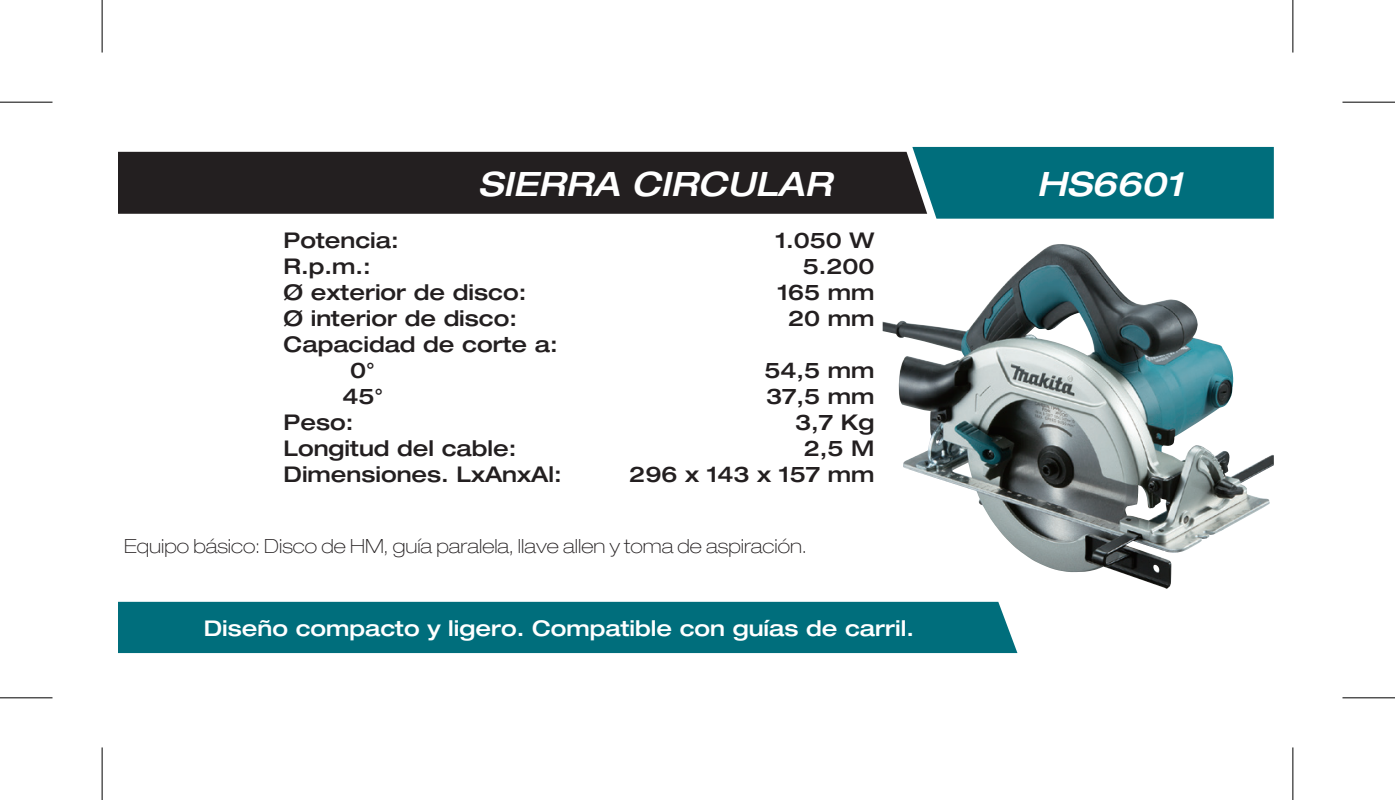
<style>
.page{position:relative;width:1395px;height:800px;background:#fff}
.page>*{position:absolute;margin:0;border:0;box-sizing:border-box;transform-origin:0 0}
.t1{font:italic 500 expanded 33.6px "Helvetica Neue";color:#fff}
.t2{font:500 expanded 21.7px "Helvetica Neue";color:#231f20}
.t3{font:500 expanded 21.7px "Helvetica Neue";color:#fff}
.t4{font:100 expanded 19.6px "Helvetica Neue";color:#231f20}
</style>
<div class="page">
<img style="left:883px;top:244px;width:386px;height:344px">
<div style="left:118px;top:601px;width:899px;height:52px;background:#006e7c"></div>
<div style="left:912px;top:147px;width:362px;height:72px;background:#006e7c"></div>
<div style="left:118px;top:152px;width:809px;height:62px;background:#231f20"></div>
<svg style="left:0;top:101px;width:52px;height:1px"></svg>
<svg style="left:1342px;top:101px;width:53px;height:1px"></svg>
<svg style="left:0;top:698px;width:52px;height:1px"></svg>
<svg style="left:1342px;top:698px;width:53px;height:1px"></svg>
<svg style="left:101px;top:0;width:1px;height:53px"></svg>
<svg style="left:101px;top:747px;width:1px;height:52px"></svg>
<svg style="left:1293px;top:0;width:1px;height:53px"></svg>
<svg style="left:1293px;top:747px;width:1px;height:52px"></svg>
<hr style="left:0;top:102px;width:52px;height:1px;background:#000">
<hr style="left:1342px;top:102px;width:53px;height:1px;background:#000">
<hr style="left:0;top:697px;width:52px;height:1px;background:#000">
<hr style="left:1342px;top:697px;width:53px;height:1px;background:#000">
<hr style="left:102px;top:0;width:1px;height:53px;background:#000">
<hr style="left:102px;top:747px;width:1px;height:52px;background:#000">
<hr style="left:1292px;top:0;width:1px;height:53px;background:#000">
<hr style="left:1292px;top:747px;width:1px;height:52px;background:#000">
<p class="t1" style="left:478px;top:163px;width:355px">SIERRA CIRCULAR</p>
<p class="t1" style="left:1037px;top:163px;width:148px">HS6601</p>
<p class="t2" style="left:284px;top:226px;width:117px">Potencia:</p>
<p class="t2" style="left:775px;top:226px;width:101px">1.050 W</p>
<p class="t2" style="left:284px;top:252px;width:89px">R.p.m.:</p>
<p class="t2" style="left:803px;top:252px;width:73px">5.200</p>
<p class="t2" style="left:284px;top:278px;width:244px">Ø exterior de disco:</p>
<p class="t2" style="left:777px;top:278px;width:99px">165 mm</p>
<p class="t2" style="left:284px;top:304px;width:235px">Ø interior de disco:</p>
<p class="t2" style="left:788px;top:304px;width:88px">20 mm</p>
<p class="t2" style="left:284px;top:330px;width:276px">Capacidad de corte a:</p>
<p class="t2" style="left:350px;top:356px;width:26px">0°</p>
<p class="t2" style="left:764px;top:356px;width:111px">54,5 mm</p>
<p class="t2" style="left:342px;top:382px;width:42px">45°</p>
<p class="t2" style="left:766px;top:382px;width:110px">37,5 mm</p>
<p class="t2" style="left:284px;top:408px;width:71px">Peso:</p>
<p class="t2" style="left:795px;top:408px;width:81px">3,7 Kg</p>
<p class="t2" style="left:284px;top:434px;width:234px">Longitud del cable:</p>
<p class="t2" style="left:804px;top:434px;width:72px">2,5 M</p>
<p class="t2" style="left:284px;top:460px;width:280px">Dimensiones. LxAnxAl:</p>
<p class="t2" style="left:629px;top:460px;width:247px">296 x 143 x 157 mm</p>
<p class="t4" style="left:124px;top:534px;width:684px">Equipo básico: Disco de HM, guía paralela, llave allen y toma de aspiración.</p>
<p class="t3" style="left:204px;top:614px;width:712px">Diseño compacto y ligero. Compatible con guías de carril.</p>
</div>
